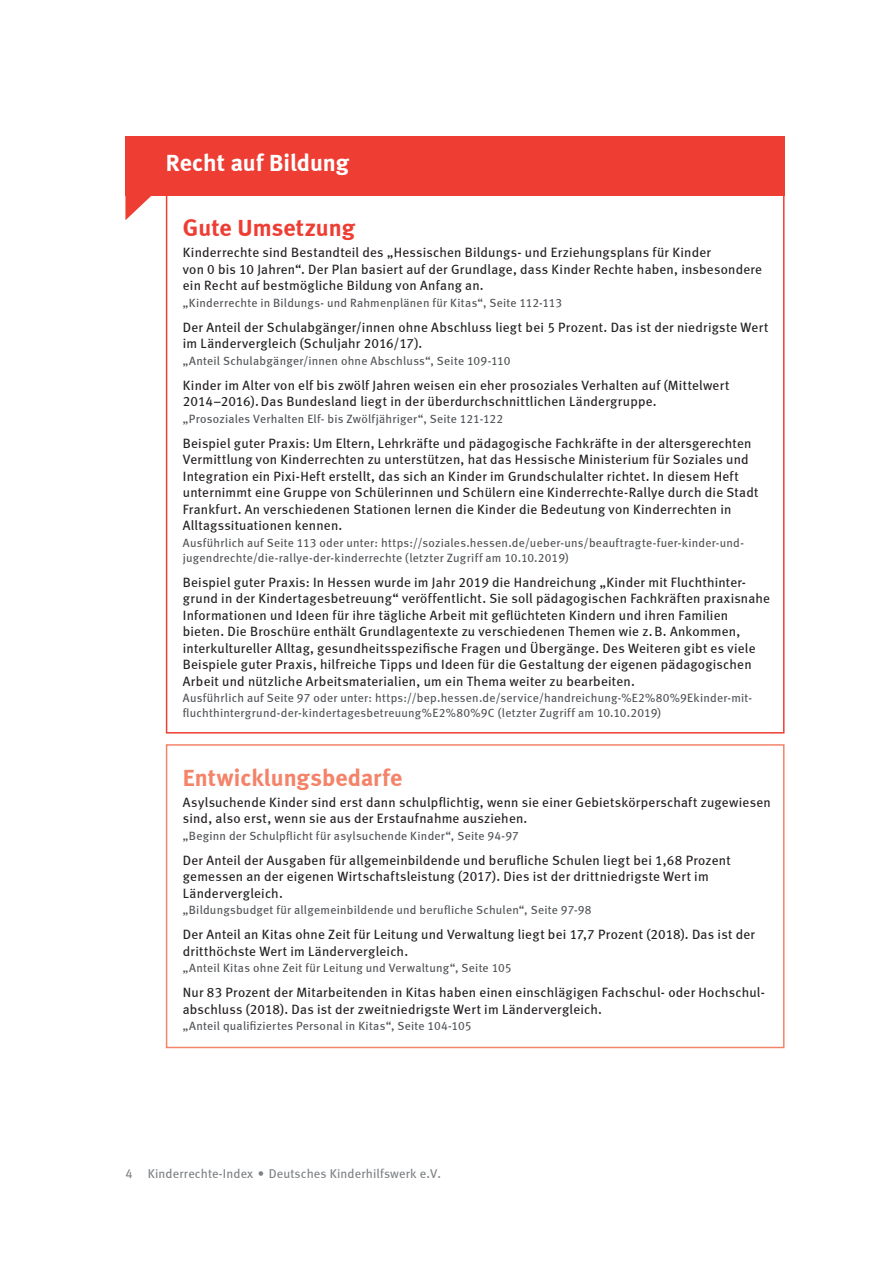
<style>
.page{position:relative;width:893px;height:1263px;background:#fff}
.page>*{position:absolute;margin:0;border:0;box-sizing:border-box;transform-origin:0 0}
.t1{font:24px "Meta Bold LF";letter-spacing:.005em;color:#f48369}
.t2{font:24px "Meta Bold LF";color:#fff}
.t3{font:24px "Meta Bold LF";color:#ee3e34}
.t4{font:13.5px/16.5px "Meta Book LF";letter-spacing:.015em;color:#231f20}
.t5{font:12.75px "Meta Book LF";letter-spacing:.01em;color:#7d8184}
.t6{font:12px/15px "Meta Book LF";letter-spacing:.02em;color:#505356}
</style>
<div class="page">
<div style="left:166px;top:744px;width:618px;height:304px;border:2px solid #f48369"></div>
<svg style="left:125px;top:195px;width:264px;height:25px"></svg>
<div style="left:125px;top:136px;width:659px;height:59px;background:#ee3e34"></div>
<h1 class="t2" style="left:166px;top:149px;width:185px">Recht auf Bildung</h1>
<h1 class="t3" style="left:183px;top:214px;width:174px">Gute Umsetzung</h1>
<p class="t4" style="left:183px;top:244px;width:581px">Kinderrechte sind Bestandteil des „Hessischen Bildungs- und Erziehungsplans für Kinder<br>von 0 bis 10 Jahren“. Der Plan basiert auf der Grundlage, dass Kinder Rechte haben, insbesondere ein Recht auf bestmögliche Bildung von Anfang an.</p>
<p class="t6" style="left:183px;top:295px;width:381px">„Kinderrechte in Bildungs- und Rahmenplänen für Kitas“, Seite 112-113</p>
<p class="t4" style="left:183px;top:319px;width:587px">Der Anteil der Schulabgänger/innen ohne Abschluss liegt bei 5 Prozent. Das ist der niedrigste Wert im Ländervergleich (Schuljahr 2016/17).</p>
<p class="t6" style="left:183px;top:353px;width:329px">„Anteil Schulabgänger/innen ohne Abschluss“, Seite 109-110</p>
<p class="t4" style="left:183px;top:377px;width:548px">Kinder im Alter von elf bis zwölf Jahren weisen ein eher prosoziales Verhalten auf (Mittelwert<br>2014–2016).Das Bundesland liegt in der überdurchschnittlichen Ländergruppe.</p>
<p class="t6" style="left:183px;top:411px;width:322px">„Prosoziales Verhalten Elf- bis Zwölfjähriger“, Seite 121-122</p>
<p class="t4" style="left:183px;top:435px;width:577px">Beispiel guter Praxis: Um Eltern, Lehrkräfte und pädagogische Fachkräfte in der altersgerechten Vermittlung von Kinderrechten zu unterstützen, hat das Hessische Ministerium für Soziales und Integration ein Pixi-Heft erstellt, das sich an Kinder im Grundschulalter richtet. In diesem Heft unternimmt eine Gruppe von Schülerinnen und Schülern eine Kinderrechte-Rallye durch die Stadt Frankfurt. An verschiedenen Stationen lernen die Kinder die Bedeutung von Kinderrechten in Alltagssituationen kennen.</p>
<p class="t6" style="left:183px;top:535px;width:563px">Ausführlich auf Seite 113 oder unter: https://soziales.hessen.de/ueber-uns/beauftragte-fuer-kinder-und&shy;jugendrechte/die-rallye-der-kinderrechte (letzter Zugriff am 10.10.2019)</p>
<p class="t4" style="left:183px;top:574px;width:589px">Beispiel guter Praxis: In Hessen wurde im Jahr 2019 die Handreichung „Kinder mit Fluchthinter&shy;grund in der Kindertagesbetreuung“ veröffentlicht. Sie soll pädagogischen Fachkräften praxisnahe Informationen und Ideen für ihre tägliche Arbeit mit geflüchteten Kindern und ihren Familien bieten. Die Broschüre enthält Grundlagentexte zu verschiedenen Themen wie z.B. Ankommen, interkultureller Alltag, gesundheitsspezifische Fragen und Übergänge. Des Weiteren gibt es viele Beispiele guter Praxis, hilfreiche Tipps und Ideen für die Gestaltung der eigenen pädagogischen Arbeit und nützliche Arbeitsmaterialien, um ein Thema weiter zu bearbeiten.</p>
<p class="t6" style="left:183px;top:690px;width:571px">Ausführlich auf Seite 97 oder unter: https://bep.hessen.de/service/handreichung-%E2%80%9Ekinder-mit&shy;fluchthintergrund-der-kindertagesbetreuung%E2%80%9C (letzter Zugriff am 10.10.2019)</p>
<h1 class="t1" style="left:183px;top:763px;width:221px">Entwicklungsbedarfe</h1>
<p class="t4" style="left:183px;top:794px;width:589px">Asylsuchende Kinder sind erst dann schulpflichtig, wenn sie einer Gebietskörperschaft zugewiesen sind, also erst, wenn sie aus der Erstaufnahme ausziehen.</p>
<p class="t6" style="left:183px;top:828px;width:338px">„Beginn der Schulpflicht für asylsuchende Kinder“, Seite 94-97</p>
<p class="t4" style="left:183px;top:852px;width:549px">Der Anteil der Ausgaben für allgemeinbildende und berufliche Schulen liegt bei 1,68 Prozent gemessen an der eigenen Wirtschaftsleistung (2017). Dies ist der drittniedrigste Wert im<br>Ländervergleich.</p>
<p class="t6" style="left:183px;top:902px;width:410px">„Bildungsbudget für allgemeinbildende und berufliche Schulen“, Seite 97-98</p>
<p class="t4" style="left:183px;top:926px;width:574px">Der Anteil an Kitas ohne Zeit für Leitung und Verwaltung liegt bei 17,7 Prozent (2018). Das ist der dritthöchste Wert im Ländervergleich.</p>
<p class="t6" style="left:183px;top:960px;width:330px">„Anteil Kitas ohne Zeit für Leitung und Verwaltung“, Seite 105</p>
<p class="t4" style="left:183px;top:984px;width:583px">Nur 83 Prozent der Mitarbeitenden in Kitas haben einen einschlägigen Fachschul- oder Hochschul&shy;abschluss (2018). Das ist der zweitniedrigste Wert im Ländervergleich.</p>
<p class="t6" style="left:183px;top:1018px;width:290px">„Anteil qualifiziertes Personal in Kitas“, Seite 104-105</p>
<p class="t5" style="left:125px;top:1165px;width:317px">4 Kinderrechte-Index • Deutsches Kinderhilfswerk e.V.</p>
</div>
